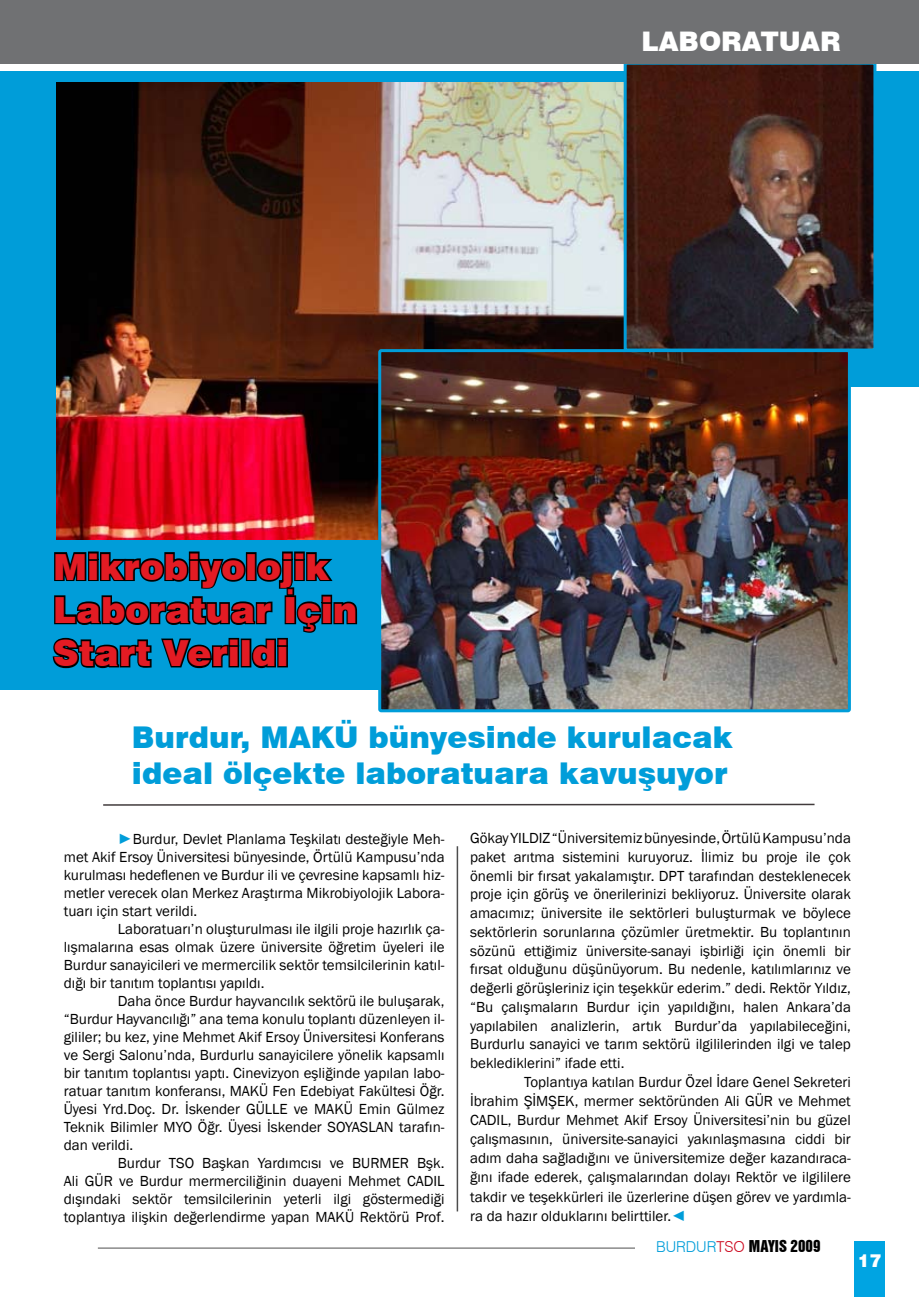
<style>
.page{position:relative;width:919px;height:1297px;background:#fff}
.page>*{position:absolute;margin:0;border:0;box-sizing:border-box;transform-origin:0 0}
.t1{font:900 36px/43.2px "Swiss 721 BT";color:#e31b23}
.t2{font:900 30px/36px "Swiss 721 BT";color:#009dd9}
.t3{font:900 27px "Swiss 721 BT";color:#fff}
.t4{font:900 18px "Swiss 721 BT";color:#fff}
.t5{font:15px/18px "Franklin Gothic";color:#000;text-align:justify}
.t6{font:15px "Swiss 921 BT Regular A";color:#000}
.s1{color:#009dd9}
.s2{font-family:"Swiss 721 BT";font-weight:300;color:#009dd9}
.s3{font-family:"Swiss 721 BT";font-weight:300;color:#cc091f}
</style>
<div class="page">
<div style="left:0;top:71px;width:735px;height:619px;background:#009dd9"></div>
<div style="left:634px;top:71px;width:284px;height:315px;background:#009dd9"></div>
<hr style="left:456px;top:846px;width:2px;height:365px;background:#000">
<img style="left:57px;top:83px;width:565px;height:457px">
<img style="left:382px;top:353px;width:464px;height:355px">
<div style="left:378px;top:349px;width:472px;height:363px;border:3px solid #009dd9;border-radius:2px"></div>
<svg style="left:52px;top:532px;width:306px;height:137px"></svg>
<svg style="left:622px;top:64px;width:255px;height:289px;background:#412c29"></svg>
<svg style="left:103px;top:803px;width:712px;height:3px"></svg>
<div style="left:0;top:0;width:918px;height:64px;background:#707173"></div>
<div style="left:854px;top:1251px;width:30px;height:46px;background:#00a4e2"></div>
<div style="left:854px;top:1241px;width:30px;height:39px;background:#00a4e2"></div>
<hr style="left:98px;top:1247px;width:537px;height:2px;background:#000">
<h3 class="t3" style="left:641px;top:25px;width:201px">LABORATUAR</h3>
<h1 class="t1" style="left:53px;top:545px;width:306px">Mikrobiyolojik<br>Laboratuar İçin<br>Start Verildi</h1>
<h2 class="t2" style="left:132px;top:719px;width:602px">Burdur, MAKÜ bünyesinde kurulacak ideal ölçekte laboratuara kavuşuyor</h2>
<p class="t5" style="left:64px;top:831px;width:382px;text-indent:54px"><span class="s1">►</span>Burdur, Devlet Planlama Teşkilatı desteğiyle Meh&shy;met Akif Ersoy Üniversitesi bünyesinde, Örtülü Kampusu’nda kurulması hedeflenen ve Burdur ili ve çevresine kapsamlı hiz&shy;metler verecek olan Merkez Araştırma Mikrobiyolojik Labora&shy;tuarı için start verildi.</p>
<p class="t5" style="left:64px;top:921px;width:382px;text-indent:54px">Laboratuarı’n oluşturulması ile ilgili proje hazırlık ça&shy;lışmalarına esas olmak üzere üniversite öğretim üyeleri ile Burdur sanayicileri ve mermercilik sektör temsilcilerinin katıl&shy;dığı bir tanıtım toplantısı yapıldı.</p>
<p class="t5" style="left:64px;top:993px;width:382px;text-indent:54px">Daha önce Burdur hayvancılık sektörü ile buluşarak, “Burdur Hayvancılığı” ana tema konulu toplantı düzenleyen il&shy;gililer; bu kez, yine Mehmet Akif Ersoy Üniversitesi Konferans ve Sergi Salonu’nda, Burdurlu sanayicilere yönelik kapsamlı bir tanıtım toplantısı yaptı. Cinevizyon eşliğinde yapılan labo&shy;ratuar tanıtım konferansı, MAKÜ Fen Edebiyat Fakültesi Öğr.<br>Üyesi Yrd.Doç. Dr. İskender GÜLLE ve MAKÜ Emin Gülmez Teknik Bilimler MYO Öğr. Üyesi İskender SOYASLAN tarafın&shy;dan verildi.</p>
<p class="t5" style="left:64px;top:1155px;width:382px;text-indent:54px">Burdur TSO Başkan Yardımcısı ve BURMER Bşk.<br>Ali GÜR ve Burdur mermerciliğinin duayeni Mehmet CADIL dışındaki sektör temsilcilerinin yeterli ilgi göstermediği toplantıya ilişkin değerlendirme yapan MAKÜ Rektörü Prof.</p>
<p class="t5" style="left:470px;top:829px;width:382px;line-height:18.8px">Gökay YILDIZ “Üniversitemiz bünyesinde, Örtülü Kampusu’nda paket arıtma sistemini kuruyoruz. İlimiz bu proje ile çok önemli bir fırsat yakalamıştır. DPT tarafından desteklenecek proje için görüş ve önerilerinizi bekliyoruz. Üniversite olarak amacımız; üniversite ile sektörleri buluşturmak ve böylece sektörlerin sorunlarına çözümler üretmektir. Bu toplantının sözünü ettiğimiz üniversite-sanayi işbirliği için önemli bir fırsat olduğunu düşünüyorum. Bu nedenle, katılımlarınız ve değerli görüşleriniz için teşekkür ederim.” dedi. Rektör Yıldız, “Bu çalışmaların Burdur için yapıldığını, halen Ankara’da yapılabilen analizlerin, artık Burdur’da yapılabileceğini, Burdurlu sanayici ve tarım sektörü ilgililerinden ilgi ve talep beklediklerini” ifade etti.</p>
<p class="t5" style="left:470px;top:1073px;width:382px;line-height:19px;text-indent:54px">Toplantıya katılan Burdur Özel İdare Genel Sekreteri İbrahim ŞİMŞEK, mermer sektöründen Ali GÜR ve Mehmet CADIL, Burdur Mehmet Akif Ersoy Üniversitesi’nin bu güzel çalışmasının, üniversite-sanayici yakınlaşmasına ciddi bir adım daha sağladığını ve üniversitemize değer kazandıraca&shy;ğını ifade ederek, çalışmalarından dolayı Rektör ve ilgililere takdir ve teşekkürleri ile üzerlerine düşen görev ve yardımla&shy;ra da hazır olduklarını belirttiler.<span class="s1">◄</span></p>
<p class="t6" style="left:656px;top:1237px;width:166px"><span class="s2">BURDUR</span><span class="s3">TSO</span> MAYIS 2009</p>
<p class="t4" style="left:857px;top:1250px;width:25px">17</p>
</div>
